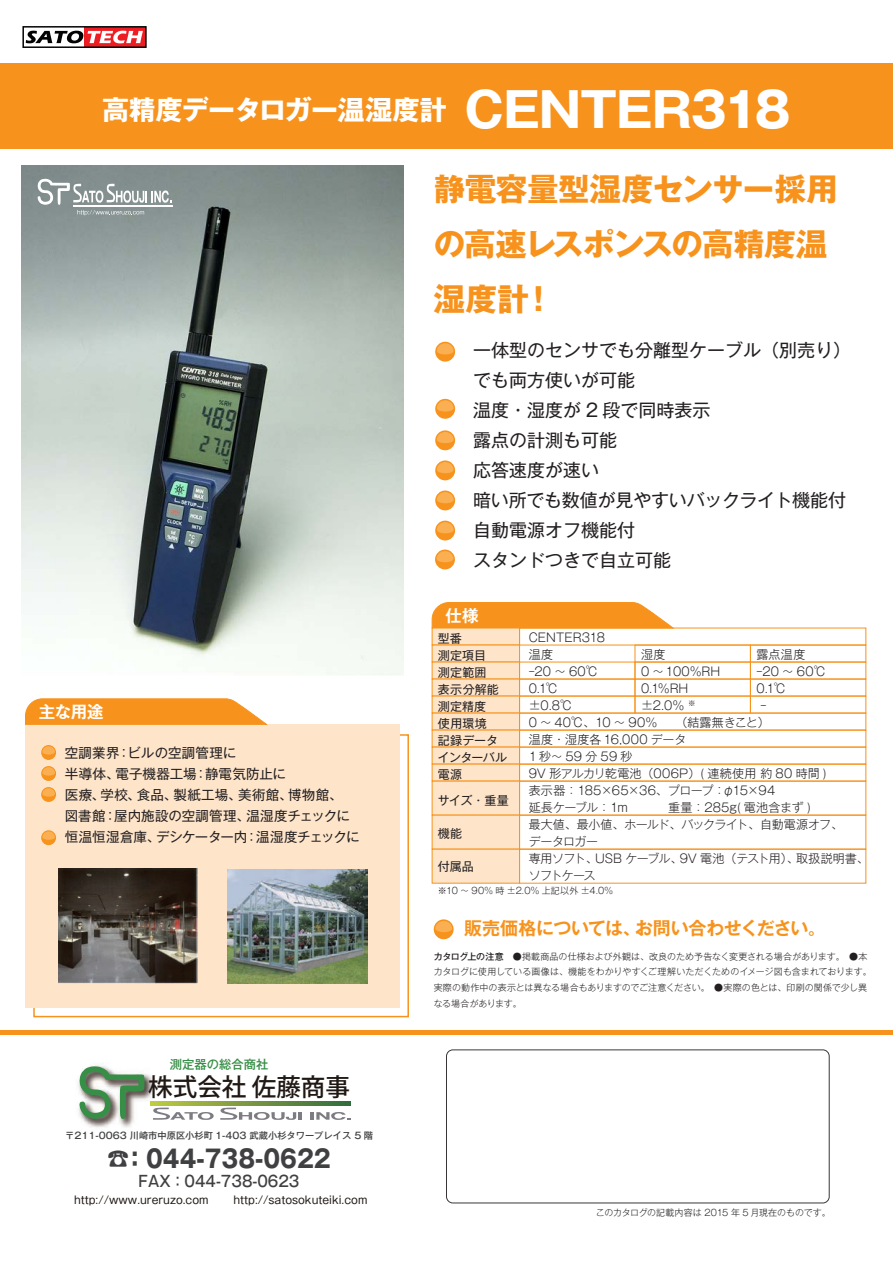
<style>
.page{position:relative;width:893px;height:1263px;background:#fff}
.page>*{position:absolute;margin:0;border:0;box-sizing:border-box;transform-origin:0 0}
.t1{font:700 31.5px/55.2px "Gothic MB101 Pro";letter-spacing:-.01em;color:#f7931d}
.t2{font:700 27px "Gothic MB101 Pro";letter-spacing:-.015em;color:#fff}
.t3{font:24.6px "Gothic MB101 Pro Bold 90 msp RKSJ H";color:#3f4041;scale:.9 1}
.t4{font:24.6px "Koz Go Pro Medium 90 msp RKSJ H";color:#201814}
.t5{font:18px/30px "Gothic MB101 Pro";color:#231f20}
.t6{font:700 18px "Gothic MB101 Pro De";letter-spacing:-.02em;color:#f7931d}
.t7{font:700 16.5px "Gothic MB101 Pro De";letter-spacing:-.02em;color:#fff}
.t8{font:15.45px "Gothic MB101 Pro Medium 90 msp RKSJ H";color:#3f4041;scale:.9 1}
.t9{font:13.5px/21px "Gothic MB101 Pro";letter-spacing:.01em;color:#231f20}
.t10{font:12.3px "Gothic MB101 Pro Medium 90 msp RKSJ H";color:#378e46}
.t11{font:300 12px/17px "Gothic MB101 Pro";color:#231f20}
.t12{font:12px/17px "Gothic MB101 Pro";letter-spacing:.015em;color:#231f20}
.t13{font:10.8px "Gothic MB101 Pro Regular 90 msp RKSJ H";color:#201814}
.t14{font:9.3px "Gothic MB101 Pro Medium 90 msp RKSJ H";color:#3f4041}
.t15{font:300 9px/15.8px "Gothic MB101 Pro";color:#231f20}
.t16{font:300 9px "Gothic MB101 Pro";letter-spacing:-.02em;color:#231f20}
.s1{font-size:48px}
.s2{font-weight:500}
</style>
<div class="page">
<hr style="left:0;top:1031px;width:893px;height:4px;background:#f7931d">
<div style="left:0;top:64px;width:893px;height:85px;background:#f7931d"></div>
<div style="left:446px;top:1050px;width:383px;height:153px;border:1px solid #231f20;border-radius:6px"></div>
<img style="left:78px;top:1065px;width:78px;height:63px">
<svg style="left:79px;top:1066px;width:66px;height:53px"></svg>
<svg style="left:152px;top:1107px;width:150px;height:13px"></svg>
<svg style="left:310px;top:1112px;width:41px;height:8px"></svg>
<svg style="left:151px;top:1101px;width:200px;height:4px"></svg>
<div style="left:434px;top:919px;width:20px;height:20px;background:#f7931d;border-radius:50%"></div>
<svg style="left:435px;top:921px;width:17px;height:11px"></svg>
<img style="left:21px;top:166px;width:383px;height:509px">
<div style="left:26px;top:724px;width:374px;height:284px;background:#fee5ca"></div>
<svg style="left:41px;top:745px;width:15px;height:15px"></svg>
<svg style="left:42px;top:746px;width:13px;height:8px"></svg>
<svg style="left:41px;top:766px;width:15px;height:15px"></svg>
<svg style="left:42px;top:767px;width:13px;height:8px"></svg>
<svg style="left:41px;top:787px;width:15px;height:15px"></svg>
<svg style="left:42px;top:788px;width:13px;height:8px"></svg>
<svg style="left:25px;top:698px;width:242px;height:27px;background:#f79d32"></svg>
<hr style="left:73px;top:205px;width:99px;height:2px;background:#fff">
<svg style="left:38px;top:178px;width:133px;height:37px"></svg>
<img style="left:58px;top:869px;width:140px;height:115px">
<img style="left:227px;top:869px;width:140px;height:115px">
<div style="left:41px;top:830px;width:15px;height:15px;background:#f7931d;border-radius:50%"></div>
<svg style="left:42px;top:831px;width:13px;height:9px"></svg>
<svg style="left:435px;top:342px;width:20px;height:20px"></svg>
<svg style="left:437px;top:343px;width:17px;height:11px"></svg>
<div style="left:435px;top:399px;width:20px;height:20px;background:#f7931d;border-radius:50%"></div>
<svg style="left:437px;top:400px;width:17px;height:12px"></svg>
<div style="left:435px;top:430px;width:20px;height:20px;background:#f7931d;border-radius:50%"></div>
<svg style="left:437px;top:432px;width:17px;height:11px"></svg>
<div style="left:435px;top:460px;width:20px;height:20px;background:#f7931d;border-radius:50%"></div>
<svg style="left:437px;top:462px;width:17px;height:11px"></svg>
<div style="left:435px;top:521px;width:20px;height:19px;background:#f7931d;border-radius:50%"></div>
<svg style="left:437px;top:522px;width:17px;height:11px"></svg>
<div style="left:435px;top:490px;width:20px;height:20px;background:#f7931d;border-radius:50%"></div>
<svg style="left:437px;top:492px;width:17px;height:11px"></svg>
<div style="left:435px;top:550px;width:20px;height:19px;background:#f7931d;border-radius:50%"></div>
<svg style="left:437px;top:551px;width:16px;height:11px"></svg>
<svg style="left:432px;top:602px;width:241px;height:26px;background:#f79b2f"></svg>
<div style="left:432px;top:628px;width:88px;height:17px;background:#fee5ca;border:1px solid #f7931d"></div>
<div style="left:432px;top:645px;width:88px;height:17px;background:#fee5ca;border:1px solid #f7931d"></div>
<div style="left:432px;top:662px;width:88px;height:17px;background:#fee5ca;border:1px solid #f7931d"></div>
<div style="left:432px;top:679px;width:88px;height:17px;background:#fee5ca;border:1px solid #f7931d"></div>
<div style="left:432px;top:696px;width:88px;height:17px;background:#fee5ca;border:1px solid #f7931d"></div>
<div style="left:432px;top:713px;width:88px;height:17px;background:#fee5ca;border:1px solid #f7931d"></div>
<div style="left:432px;top:730px;width:88px;height:17px;background:#fee5ca"></div>
<div style="left:432px;top:747px;width:88px;height:17px;background:#fee5ca"></div>
<div style="left:432px;top:764px;width:88px;height:17px;background:#fee5ca"></div>
<div style="left:519px;top:679px;width:116px;height:17px;border:1px solid #f7931d"></div>
<div style="left:519px;top:696px;width:116px;height:17px;border:1px solid #f7931d"></div>
<div style="left:635px;top:645px;width:116px;height:17px;border:1px solid #f7931d"></div>
<div style="left:635px;top:662px;width:116px;height:17px;border:1px solid #f7931d"></div>
<div style="left:635px;top:679px;width:116px;height:17px;border:1px solid #f7931d"></div>
<div style="left:635px;top:696px;width:116px;height:17px;border:1px solid #f7931d"></div>
<div style="left:750px;top:645px;width:116px;height:17px;border:1px solid #f7931d"></div>
<div style="left:750px;top:662px;width:116px;height:17px;border:1px solid #f7931d"></div>
<div style="left:750px;top:679px;width:116px;height:17px;border:1px solid #f7931d"></div>
<div style="left:750px;top:696px;width:116px;height:17px;border:1px solid #f7931d"></div>
<div style="left:519px;top:713px;width:347px;height:17px;border:1px solid #f7931d"></div>
<div style="left:519px;top:730px;width:347px;height:17px;border:1px solid #f7931d"></div>
<div style="left:519px;top:747px;width:347px;height:17px;border:1px solid #f7931d"></div>
<div style="left:519px;top:764px;width:347px;height:17px;border:1px solid #f7931d"></div>
<div style="left:519px;top:781px;width:347px;height:34px;border:1px solid #f7931d"></div>
<div style="left:519px;top:815px;width:347px;height:34px;border:1px solid #f7931d"></div>
<div style="left:519px;top:849px;width:347px;height:34px;border:1px solid #f7931d"></div>
<div style="left:432px;top:781px;width:88px;height:34px;background:#fee5ca"></div>
<div style="left:432px;top:815px;width:88px;height:34px;background:#fee5ca;border:1px solid #f7931d"></div>
<div style="left:432px;top:849px;width:88px;height:34px;background:#fee5ca;border:1px solid #f7931d"></div>
<svg style="left:85px;top:29px;width:59px;height:16px"></svg>
<svg style="left:26px;top:31px;width:117px;height:12px"></svg>
<div style="left:22px;top:26px;width:125px;height:22px;border:2px solid #030303"></div>
<h2 class="t2" style="left:102px;top:87px;width:690px">高精度データロガー温湿度計 <span class="s1">CENTER318</span></h2>
<h1 class="t1" style="left:434px;top:157px;width:406px">静電容量型湿度センサー採用の高速レスポンスの高精度温湿度計！</h1>
<h3 class="t5" style="left:473px;top:332px;width:380px">一体型のセンサでも分離型ケーブル（別売り）でも両方使いが可能<br>温度・湿度が 2 段で同時表示<br>露点の計測も可能<br>応答速度が速い<br>暗い所でも数値が見やすいバックライト機能付自動電源オフ機能付　<br>スタンドつきで自立可能</h3>
<h3 class="t7" style="left:39px;top:698px;width:66px">主な用途</h3>
<p class="t9" style="left:65px;top:741px;width:296px">空調業界：ビルの空調管理に<br>半導体、電子機器工場：静電気防止に<br>医療、学校、食品、製紙工場、美術館、博物館、<br>図書館：屋内施設の空調管理、温湿度チェックに恒温恒湿倉庫、デシケーター内：温湿度チェックに</p>
<p class="t10" style="left:170px;top:1054px;width:100px">測定器の総合商社</p>
<h3 class="t4" style="left:148px;top:1071px;width:203px">株式会社 佐藤商事</h3>
<p class="t14" style="left:65px;top:1128px;width:309px">〒211-0063 川崎市中原区小杉町 1-403 武蔵小杉タワープレイス 5 階</p>
<h3 class="t3" style="left:107px;top:1138px;width:250px">☎：044-738-0622</h3>
<p class="t8" style="left:139px;top:1168px;width:180px">FAX：044-738-0623</p>
<p class="t13" style="left:74px;top:1191px;width:136px">http://www.ureruzo.com</p>
<p class="t13" style="left:233px;top:1191px;width:135px">http://satosokuteiki.com</p>
<h3 class="t7" style="left:446px;top:602px;width:34px">仕様</h3>
<p class="t12" style="left:438px;top:629px;width:71px">型番<br>測定項目<br>測定範囲<br>表示分解能測定精度<br>使用環境<br>記録データインターバル電源</p>
<p class="t12" style="left:438px;top:790px;width:72px">サイズ・重量</p>
<p class="t12" style="left:438px;top:823px;width:26px">機能</p>
<p class="t12" style="left:438px;top:856px;width:37px">付属品</p>
<p class="t11" style="left:529px;top:627px;width:342px">CENTER318<br>温度<br>ｰ20 ～ 60℃<br>0.1℃<br>±0.8℃<br>0 ～ 40℃、10 ～ 90％　　（結露無きこと）<br>温度・湿度各16,000 データ<br>1秒～59分59秒<br>9V 形アルカリ乾電池（006P）( 連続使用 約 80 時間 )<br>表示器：185×65×36、プロープ：φ15×94<br>延長ケーブル：1m 　　　重量：285g( 電池含まず )<br>最大値、最小値、ホールド、バックライト、自動電源オフ、<br>データロガー<br>専用ソフト、USB ケーブル、9V 電池（テスト用）、取扱説明書、ソフトケース</p>
<p class="t11" style="left:641px;top:644px;width:81px">湿度<br>0 ～100%RH<br>0.1%RH ±2.0% <sup>※</sup></p>
<p class="t11" style="left:757px;top:644px;width:50px">露点温度</p>
<p class="t11" style="left:757px;top:661px;width:71px">ｰ20 ～ 60℃</p>
<p class="t11" style="left:757px;top:678px;width:31px">0.1℃</p>
<p class="t11" style="left:761px;top:695px;width:7px">ｰ</p>
<p class="t15" style="left:438px;top:881px;width:177px">※10 ～ 90% 時 ±2.0% 上記以外 ±4.0%</p>
<h3 class="t6" style="left:464px;top:914px;width:363px">販売価格については、お問い合わせください。</h3>
<p class="t15" style="left:434px;top:947px;width:440px"><span class="s2">カタログ上の注意　</span>●掲載商品の仕様および外観は、改良のため予告なく変更される場合があります。　●本カタログに使用している画像は、機能をわかりやすくご理解いただくためのイメージ図も含まれております。実際の動作中の表示とは異なる場合もありますのでご注意ください。　●実際の色とは、印刷の関係で少し異なる場合があります。</p>
<p class="t16" style="left:596px;top:1205px;width:236px">このカタログの記載内容は 2015 年 5 月現在のものです。</p>
</div>
